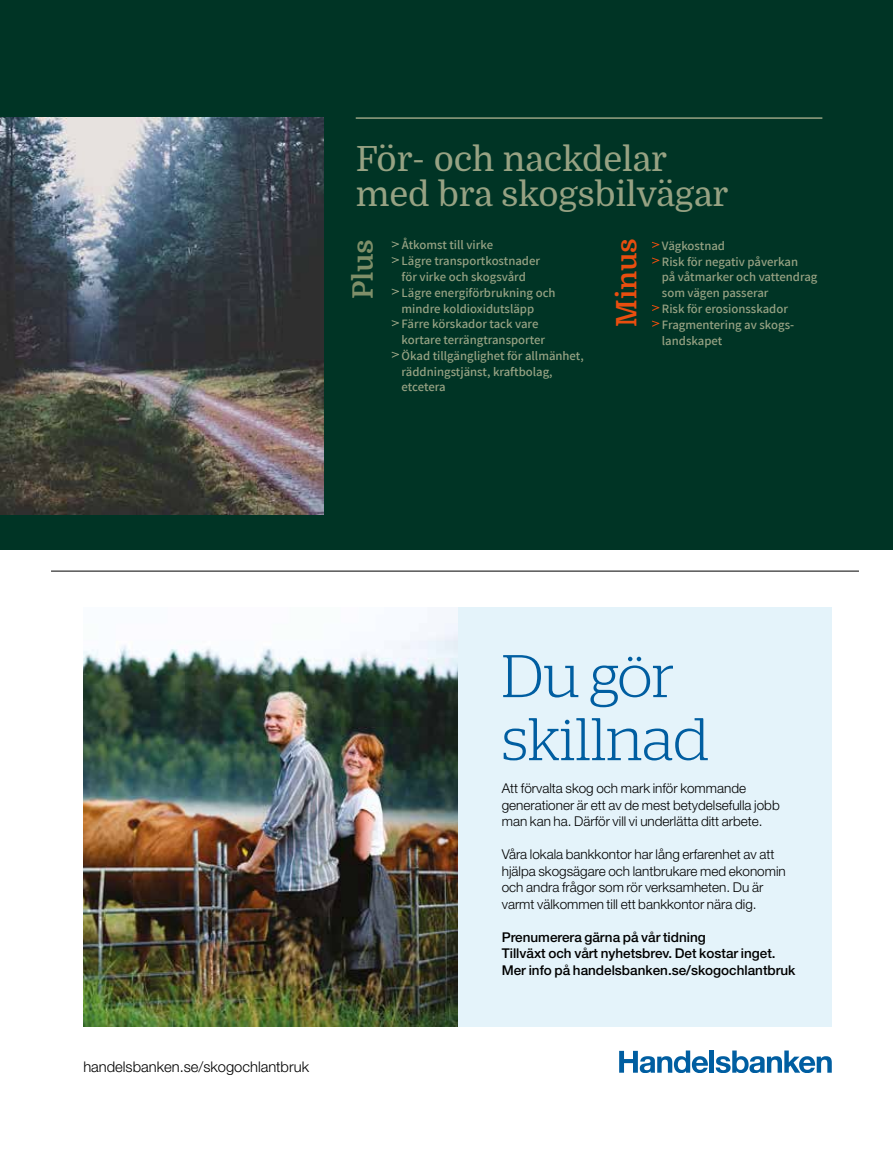
<style>
.page{position:relative;width:893px;height:1149px;background:#fff}
.page>*{position:absolute;margin:0;border:0;box-sizing:border-box;transform-origin:0 0}
.t1{font:300 60px/63px "Stag";color:#005ea1}
.t2{font:34.65px/34.7px "Domine";letter-spacing:-.005em;color:#97a283}
.t3{font:700 28.2px "Domine";letter-spacing:-.005em;color:#e94e0f}
.t4{font:700 28.2px "Domine";color:#7f8f69}
.t5{font:300 14.7px "Helvetica Neue LT Pro";color:#000}
.t6{font:300 13.5px/16.5px "Helvetica Neue LT Pro";color:#000}
.t7{font:500 13.5px/16.5px "Helvetica Neue LT Pro";color:#000}
.t8{font:600 12.75px/15.8px "Assistant";color:#97a283}
</style>
<div class="page">
<div style="left:0;top:0;width:893px;height:549px;background:#003425"></div>
<hr style="left:51px;top:570px;width:808px;height:1px;background:#000">
<img style="left:0;top:117px;width:323px;height:397px">
<svg style="left:391px;top:241px;width:8px;height:6px"></svg>
<svg style="left:391px;top:257px;width:8px;height:6px"></svg>
<svg style="left:391px;top:288px;width:8px;height:6px"></svg>
<svg style="left:391px;top:320px;width:8px;height:6px"></svg>
<svg style="left:391px;top:351px;width:8px;height:6px"></svg>
<svg style="left:652px;top:242px;width:7px;height:6px"></svg>
<svg style="left:652px;top:257px;width:7px;height:6px"></svg>
<svg style="left:652px;top:305px;width:7px;height:6px"></svg>
<svg style="left:652px;top:320px;width:7px;height:6px"></svg>
<hr style="left:356px;top:117px;width:466px;height:2px;background:#97a283">
<div style="left:458px;top:607px;width:374px;height:419px;background:#e4f3fa"></div>
<div style="left:709px;top:1050px;width:5px;height:22px;background:#005ea1"></div>
<svg style="left:619px;top:1050px;width:89px;height:22px"></svg>
<svg style="left:716px;top:1050px;width:116px;height:22px"></svg>
<img style="left:83px;top:607px;width:375px;height:419px">
<h2 class="t2" style="left:356px;top:142px;width:374px">För- och nackdelar med bra skogsbilvägar</h2>
<p class="t8" style="left:662px;top:237px;width:157px">Vägkostnad<br>Risk för negativ påverkan<br>på våtmarker och vattendrag som vägen passerar<br>Risk för erosionsskador<br>Fragmentering av skogs&shy;landskapet</p>
<p class="t8" style="left:402px;top:237px;width:184px">Åtkomst till virke<br>Lägre transportkostnader<br>för virke och skogsvård<br>Lägre energiförbrukning och mindre koldioxidutsläpp<br>Färre körskador tack vare<br>kortare terrängtransporter<br>Ökad tillgänglighet för allmänhet, räddningstjänst, kraftbolag, etcetera</p>
<h3 class="t4" style="left:347px;top:299px;width:61px;rotate:-90deg">Plus</h3>
<h3 class="t3" style="left:611px;top:326px;width:90px;rotate:-90deg">Minus</h3>
<p class="t5" style="left:83px;top:1057px;width:227px">handelsbanken.se/skogochlantbruk</p>
<h1 class="t1" style="left:502px;top:643px;width:209px">Du gör skillnad</h1>
<p class="t6" style="left:502px;top:779px;width:279px">Att förvalta skog och mark inför kommande generationer är ett av de mest betydelsefulla jobb man kan ha. Därför vill vi underlätta ditt arbete.</p>
<p class="t6" style="left:502px;top:845px;width:285px">Våra lokala bankkontor har lång erfarenhet av att hjälpa skogsägare och lantbrukare med ekonomin och andra frågor som rör verksamheten. Du är varmt välkommen till ett bankkontor nära dig.</p>
<p class="t7" style="left:502px;top:928px;width:295px">Prenumerera gärna på vår tidning<br>Tillväxt och vårt nyhetsbrev. Det kostar inget.<br>Mer info på handelsbanken.se/skogochlantbruk</p>
</div>
